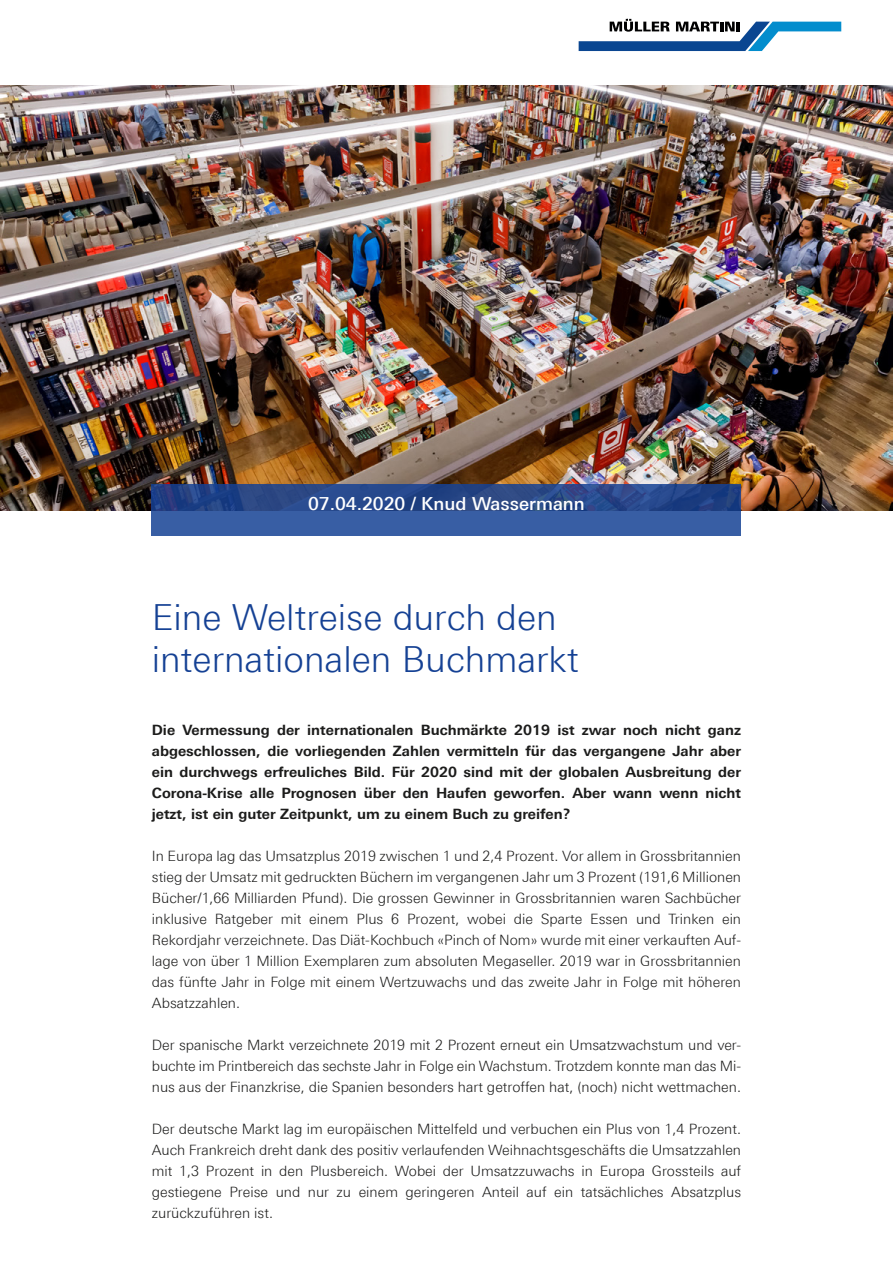
<style>
.page{position:relative;width:893px;height:1263px;background:#fff}
.page>*{position:absolute;margin:0;border:0;box-sizing:border-box;transform-origin:0 0}
.t1{font:300 36px/42px "Linotype Univers 330";color:#154194}
.t2{font:500 18px "Linotype Univers 530";color:#fff}
.t3{font:300 14.25px/21px "Linotype Univers 330";color:#1c1c1b;text-align:justify}
.t4{font:700 14.25px/21px "Linotype Univers 630";color:#1c1c1b;text-align:justify}
</style>
<div class="page">
<img style="left:0;top:85px;width:893px;height:425px">
<svg style="left:579px;top:19px;width:262px;height:32px"></svg>
<svg style="left:152px;top:485px;width:589px;height:51px;background:#2f5195"></svg>
<p class="t2" style="left:308px;top:493px;width:278px">07.04.2020 / Knud Wassermann</p>
<h1 class="t1" style="left:152px;top:596px;width:428px">Eine Weltreise durch den internationalen Buchmarkt</h1>
<p class="t4" style="left:152px;top:719px;width:591px">Die Vermessung der internationalen Buchmärkte 2019 ist zwar noch nicht ganz abgeschlossen, die vorliegenden Zahlen vermitteln für das vergangene Jahr aber ein durchwegs erfreuliches Bild. Für 2020 sind mit der globalen Ausbreitung der Corona-Krise alle Prognosen über den Haufen geworfen. Aber wann wenn nicht jetzt, ist ein guter Zeitpunkt, um zu einem Buch zu greifen?</p>
<p class="t3" style="left:152px;top:845px;width:591px">In Europa lag das Umsatzplus 2019 zwischen 1 und 2,4 Prozent. Vor allem in Grossbritannien stieg der Umsatz mit gedruckten Büchern im vergangenen Jahr um 3 Prozent (191,6 Millionen Bücher/1,66 Milliarden Pfund). Die grossen Gewinner in Grossbritannien waren Sachbücher inklusive Ratgeber mit einem Plus 6 Prozent, wobei die Sparte Essen und Trinken ein Rekordjahr verzeichnete. Das Diät-Kochbuch «Pinch of Nom» wurde mit einer verkauften Auf&shy;lage von über 1 Million Exemplaren zum absoluten Megaseller. 2019 war in Grossbritannien das fünfte Jahr in Folge mit einem Wertzuwachs und das zweite Jahr in Folge mit höheren Absatzzahlen.</p>
<p class="t3" style="left:152px;top:1034px;width:591px">Der spanische Markt verzeichnete 2019 mit 2 Prozent erneut ein Umsatzwachstum und ver&shy;buchte im Printbereich das sechste Jahr in Folge ein Wachstum. Trotzdem konnte man das Mi&shy;nus aus der Finanzkrise, die Spanien besonders hart getroffen hat, (noch) nicht wettmachen.</p>
<p class="t3" style="left:152px;top:1118px;width:591px">Der deutsche Markt lag im europäischen Mittelfeld und verbuchen ein Plus von 1,4 Prozent.<br>Auch Frankreich dreht dank des positiv verlaufenden Weihnachtsgeschäfts die Umsatzzahlen mit 1,3 Prozent in den Plusbereich. Wobei der Umsatzzuwachs in Europa Grossteils auf gestiegene Preise und nur zu einem geringeren Anteil auf ein tatsächliches Absatzplus zurückzuführen ist.</p>
</div>
